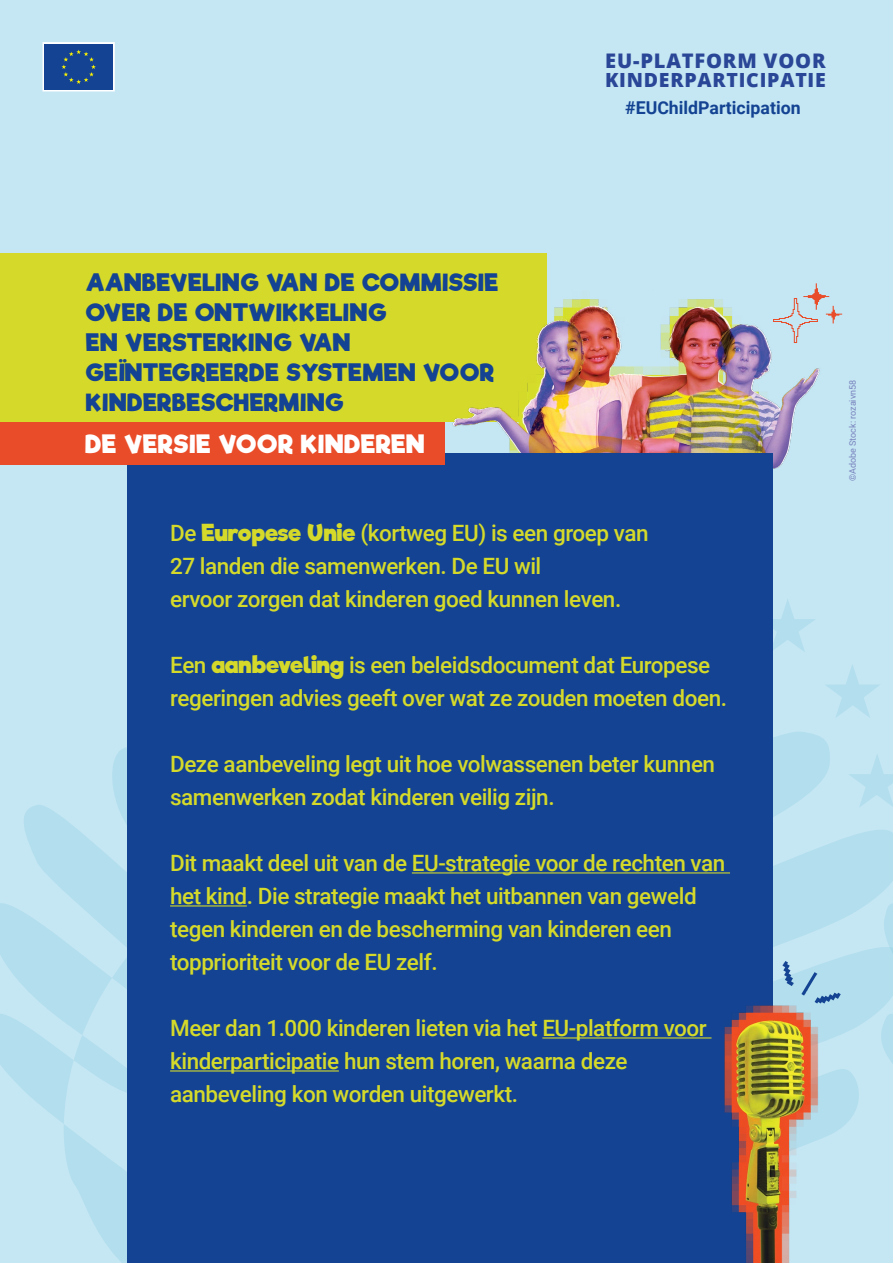
<style>
.page{position:relative;width:893px;height:1263px;background:#c5e6f3}
.page>*{position:absolute;margin:0;border:0;box-sizing:border-box;transform-origin:0 0}
.t1{font:700 24.3px "Riffic";color:#fff}
.t2{font:700 23.1px/30.2px "Riffic";color:#134392}
.Body_1{font:500 22.5px/33px "Roboto";letter-spacing:-.02em;color:#d5da2a}
.t3{font:800 20.1px "Open Sans";letter-spacing:.04em;color:#294697}
.t4{font:800 19.5px "Open Sans";letter-spacing:.04em;color:#294697}
.t5{font:700 17.7px "Roboto";color:#134392}
.image_copyright{font:9px "Roboto";color:#7883bd}
.s1{font-family:"Riffic";font-weight:700}
</style>
<div class="page">
<svg style="left:773px;top:808px;width:120px;height:325px;fill:#b2deed"></svg>
<svg style="left:0;top:727px;width:128px;height:536px"></svg>
<svg style="left:773px;top:599px;width:120px;height:209px"></svg>
<svg style="left:875px;top:883px;width:18px;height:241px"></svg>
<svg style="left:43px;top:42px;width:72px;height:49px;background:#2f5999"></svg>
<div style="left:0;top:254px;width:546px;height:168px;background:#d5da2a"></div>
<img style="left:446px;top:254px;width:374px;height:215px">
<div style="left:128px;top:454px;width:645px;height:809px;background:#134392"></div>
<hr style="left:412px;top:872px;width:318px;height:1px;background:#d5da2a">
<hr style="left:170px;top:905px;width:77px;height:1px;background:#d5da2a">
<hr style="left:542px;top:1037px;width:169px;height:1px;background:#d5da2a">
<hr style="left:170px;top:1070px;width:169px;height:1px;background:#d5da2a">
<div style="left:0;top:422px;width:444px;height:43px;background:#e94c28"></div>
<svg style="left:783px;top:961px;width:11px;height:25px"></svg>
<svg style="left:801px;top:972px;width:40px;height:31px"></svg>
<img style="left:711px;top:995px;width:122px;height:268px">
<svg style="left:773px;top:283px;width:69px;height:60px"></svg>
<p class="t3" style="left:605px;top:45px;width:222px">EU-PLATFORM VOOR</p>
<p class="t4" style="left:605px;top:65px;width:222px">KINDERPARTICIPATIE</p>
<p class="t5" style="left:625px;top:95px;width:177px">#EUChildParticipation</p>
<p class="t2" style="left:86px;top:267px;width:414px">AANBEVELING VAN DE COMMISSIE<br>OVER DE ONTWIKKELING<br>EN VERSTERKING VAN<br>GEÏNTEGREERDE SYSTEMEN VOOR<br>KINDERBESCHERMING</p>
<p class="t1" style="left:85px;top:429px;width:342px">DE VERSIE VOOR KINDEREN</p>
<p class="Body_1" style="left:170px;top:516px;width:480px">De <span class="s1">Europese Unie</span> (kortweg EU) is een groep van</p>
<p class="Body_1" style="left:170px;top:549px;width:373px">27 landen die samenwerken. De EU wil</p>
<p class="Body_1" style="left:170px;top:582px;width:453px">ervoor zorgen dat kinderen goed kunnen leven.</p>
<p class="Body_1" style="left:170px;top:648px;width:558px">Een <span class="s1">aanbeveling</span> is een beleidsdocument dat Europese regeringen advies geeft over wat ze zouden moeten doen.</p>
<p class="Body_1" style="left:170px;top:747px;width:547px">Deze aanbeveling legt uit hoe volwassenen beter kunnen samenwerken zodat kinderen veilig zijn.</p>
<p class="Body_1" style="left:170px;top:846px;width:557px">Dit maakt deel uit van de EU-strategie voor de rechten van het kind. Die strategie maakt het uitbannen van geweld tegen kinderen en de bescherming van kinderen een topprioriteit voor de EU zelf.</p>
<p class="Body_1" style="left:170px;top:1011px;width:538px">Meer dan 1.000 kinderen lieten via het EU-platform voor kinderparticipatie hun stem horen, waarna deze aanbeveling kon worden uitgewerkt.</p>
<p class="image_copyright" style="left:846px;top:481px;width:103px;rotate:-90deg">©Adobe Stock: rozaivn58</p>
</div>
